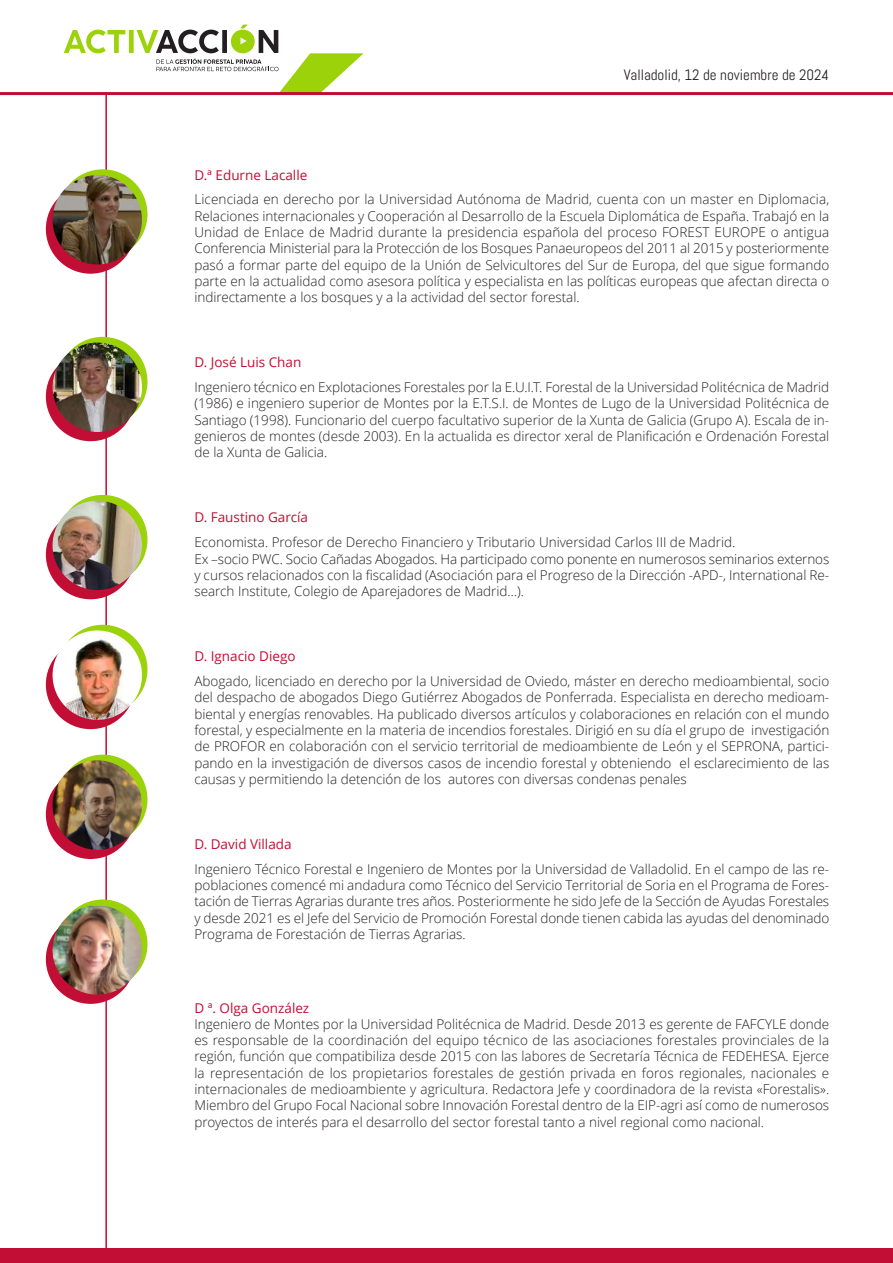
<style>
.page{position:relative;width:893px;height:1263px;background:#fff}
.page>*{position:absolute;margin:0;border:0;box-sizing:border-box;transform-origin:0 0}
.t1{font:15px "Abel";color:#231f20}
.t2{font:300 13.5px/16.4px "Open Sans";color:#231f20;text-align:justify}
.t3{font:13.5px "Open Sans";color:#c20d34}
</style>
<div class="page">
<hr style="left:105px;top:94px;width:2px;height:1162px;background:#c20d34">
<svg style="left:64px;top:25px;width:300px;height:67px"></svg>
<svg style="left:46px;top:184px;width:89px;height:90px"></svg>
<div style="left:58px;top:169px;width:89px;height:90px;background:#9bd20a;border-radius:50%"></div>
<img style="left:53px;top:175px;width:89px;height:89px;border-radius:50%">
<div style="left:46px;top:352px;width:89px;height:89px;background:#c20d34;border-radius:50%"></div>
<div style="left:58px;top:337px;width:89px;height:89px;background:#9bd20a;border-radius:50%"></div>
<img style="left:53px;top:343px;width:89px;height:89px;border-radius:50%">
<div style="left:46px;top:510px;width:89px;height:89px;background:#c20d34;border-radius:50%"></div>
<div style="left:58px;top:495px;width:89px;height:89px;background:#9bd20a;border-radius:50%"></div>
<img style="left:53px;top:501px;width:89px;height:89px;border-radius:50%">
<div style="left:46px;top:769px;width:89px;height:90px;background:#c20d34;border-radius:50%"></div>
<div style="left:58px;top:755px;width:89px;height:89px;background:#9bd20a;border-radius:50%"></div>
<img style="left:53px;top:760px;width:89px;height:90px;border-radius:50%">
<div style="left:46px;top:640px;width:89px;height:89px;background:#c20d34;border-radius:50%"></div>
<div style="left:58px;top:625px;width:89px;height:89px;background:#9bd20a;border-radius:50%"></div>
<img style="left:53px;top:630px;width:89px;height:90px;border-radius:50%">
<div style="left:46px;top:914px;width:89px;height:90px;background:#c20d34;border-radius:50%"></div>
<div style="left:58px;top:899px;width:89px;height:90px;background:#9bd20a;border-radius:50%"></div>
<img style="left:53px;top:905px;width:89px;height:90px;border-radius:50%">
<div style="left:0;top:1248px;width:893px;height:15px;background:#c20d34"></div>
<hr style="left:0;top:92px;width:893px;height:3px;background:#c20d34">
<p class="t1" style="left:624px;top:66px;width:207px">Valladolid, 12 de noviembre de 2024</p>
<p class="t3" style="left:194px;top:165px;width:114px">D.ª Edurne Lacalle</p>
<p class="t2" style="left:194px;top:191px;width:636px">Licenciada en derecho por la Universidad Autónoma de Madrid, cuenta con un master en Diplomacia, Relaciones internacionales y Cooperación al Desarrollo de la Escuela Diplomática de España. Trabajó en la Unidad de Enlace de Madrid durante la presidencia española del proceso FOREST EUROPE o antigua Conferencia Ministerial para la Protección de los Bosques Panaeuropeos del 2011 al 2015 y posteriormente pasó a formar parte del equipo de la Unión de Selvicultores del Sur de Europa, del que sigue formando parte en la actualidad como asesora política y especialista en las políticas europeas que afectan directa o indirectamente a los bosques y a la actividad del sector forestal.</p>
<p class="t3" style="left:194px;top:353px;width:108px">D. José Luis Chan</p>
<p class="t2" style="left:194px;top:379px;width:636px">Ingeniero técnico en Explotaciones Forestales por la E.U.I.T. Forestal de la Universidad Politécnica de Madrid (1986) e ingeniero superior de Montes por la E.T.S.I. de Montes de Lugo de la Universidad Politécnica de Santiago (1998). Funcionario del cuerpo facultativo superior de la Xunta de Galicia (Grupo A). Escala de in&shy;genieros de montes (desde 2003). En la actualida es director xeral de Planificación e Ordenación Forestal de la Xunta de Galicia.</p>
<p class="t3" style="left:194px;top:508px;width:115px">D. Faustino García</p>
<p class="t2" style="left:194px;top:534px;width:636px;text-align:left">Economista. Profesor de Derecho Financiero y Tributario Universidad Carlos III de Madrid.<br>Ex –socio PWC. Socio Cañadas Abogados. Ha participado como ponente en numerosos seminarios externos y cursos relacionados con la fiscalidad (Asociación para el Progreso de la Dirección -APD-, International Re&shy;search Institute, Colegio de Aparejadores de Madrid…).</p>
<p class="t3" style="left:194px;top:647px;width:103px">D. Ignacio Diego</p>
<p class="t2" style="left:194px;top:673px;width:636px">Abogado, licenciado en derecho por la Universidad de Oviedo, máster en derecho medioambiental, socio del despacho de abogados Diego Gutiérrez Abogados de Ponferrada. Especialista en derecho medioam&shy;biental y energías renovables. Ha publicado diversos artículos y colaboraciones en relación con el mundo forestal, y especialmente en la materia de incendios forestales. Dirigió en su día el grupo de investigación de PROFOR en colaboración con el servicio territorial de medioambiente de León y el SEPRONA, partici&shy;pando en la investigación de diversos casos de incendio forestal y obteniendo el esclarecimiento de las causas y permitiendo la detención de los autores con diversas condenas penales</p>
<p class="t3" style="left:194px;top:834px;width:99px">D. David Villada</p>
<p class="t2" style="left:194px;top:860px;width:636px">Ingeniero Técnico Forestal e Ingeniero de Montes por la Universidad de Valladolid. En el campo de las re&shy;poblaciones comencé mi andadura como Técnico del Servicio Territorial de Soria en el Programa de Fores&shy;tación de Tierras Agrarias durante tres años. Posteriormente he sido Jefe de la Sección de Ayudas Forestales y desde 2021 es el Jefe del Servicio de Promoción Forestal donde tienen cabida las ayudas del denominado Programa de Forestación de Tierras Agrarias.</p>
<p class="t3" style="left:194px;top:998px;width:116px">D ª. Olga González</p>
<p class="t2" style="left:194px;top:1015px;width:636px">Ingeniero de Montes por la Universidad Politécnica de Madrid. Desde 2013 es gerente de FAFCYLE donde es responsable de la coordinación del equipo técnico de las asociaciones forestales provinciales de la región, función que compatibiliza desde 2015 con las labores de Secretaría Técnica de FEDEHESA. Ejerce la representación de los propietarios forestales de gestión privada en foros regionales, nacionales e internacionales de medioambiente y agricultura. Redactora Jefe y coordinadora de la revista «Forestalis».<br>Miembro del Grupo Focal Nacional sobre Innovación Forestal dentro de la EIP-agri así como de numerosos proyectos de interés para el desarrollo del sector forestal tanto a nivel regional como nacional.</p>
</div>
